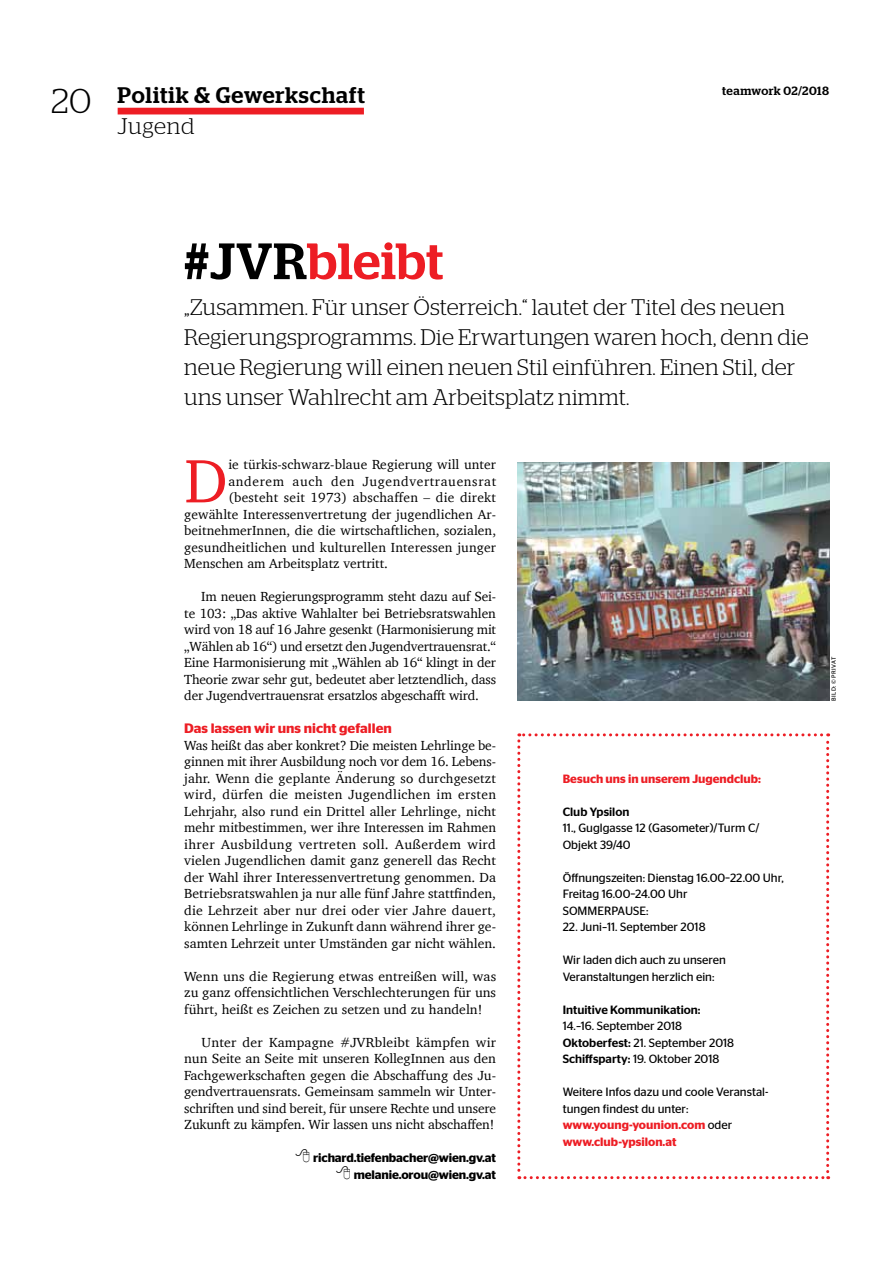
<style>
.page{position:relative;width:893px;height:1263px;background:#fff}
.page>*{position:absolute;margin:0;border:0;box-sizing:border-box;transform-origin:0 0}
.t1{font:62.7px "Charter";color:#ed1d24}
.t2{font:500 51px "Stag";letter-spacing:.02em;color:#ed1d24}
.t3{font:300 22.5px/30px "Stag";letter-spacing:.01em;color:#000}
.t4{font:500 22.5px/30.9px "Stag";letter-spacing:.04em;color:#000}
.t5{font:600 13.65px "Stag Sans";color:#ed1d24}
.t6{font:13.5px/16.5px "Charter";letter-spacing:.005em;color:#000;text-align:justify}
.t7{font:13.5px "Charter";letter-spacing:.05em;color:#000}
.t8{font:600 12.3px/16.5px "Stag Sans";letter-spacing:-.01em;color:#000;text-align:right}
.t9{font:12px/16.5px "Stag Sans";color:#000}
.t10{font:500 12px "Stag Sans";color:#000}
.t11{font:600 12px "Stag Sans";color:#ed1d24}
.t12{font:500 12px "Stag";letter-spacing:.035em;color:#000}
.t13{font:6px "Stag Sans";color:#000}
.s1{font-weight:300;font-size:34.5px}
.s2{font-weight:300}
.s3{color:#000}
.s4{font-weight:500}
.s5{font-weight:600;color:#ed1d24}
</style>
<div class="page">
<div style="left:118px;top:108px;width:246px;height:6px;background:#ed1d24"></div>
<svg style="left:517px;top:733px;width:312px;height:446px"></svg>
<img style="left:517px;top:462px;width:312px;height:238px">
<h3 class="t4" style="left:118px;top:79px;width:249px;text-indent:-67px"><span class="s1">20</span> Politik &amp; Gewerkschaft<br><span class="s2">Jugend</span></h3>
<p class="t12" style="left:722px;top:83px;width:108px">teamwork 02/2018</p>
<h2 class="t2" style="left:184px;top:231px;width:260px"><span class="s3">#JVR</span>bleibt</h2>
<h3 class="t3" style="left:184px;top:292px;width:626px">„Zusammen. Für unser Österreich.“ lautet der Titel des neuen Regierungsprogramms. Die Erwartungen waren hoch, denn die neue Regierung will einen neuen Stil einführen. Einen Stil, der uns unser Wahlrecht am Arbeitsplatz nimmt.</h3>
<h1 class="t1" style="left:184px;top:427px;width:45px">D</h1>
<p class="t6" style="left:228px;top:456px;width:269px">ie türkis-schwarz-blaue Regierung will unter</p>
<p class="t7" style="left:228px;top:470px;width:269px">anderem auch den Jugendvertrauensrat</p>
<p class="t6" style="left:228px;top:489px;width:269px">(besteht seit 1973) abschaffen – die direkt</p>
<p class="t6" style="left:184px;top:506px;width:313px">gewählte Interessenvertretung der jugendlichen Ar-</p>
<p class="t6" style="left:184px;top:522px;width:313px">beitnehmerInnen, die die wirtschaftlichen, sozialen,</p>
<p class="t6" style="left:184px;top:539px;width:313px">gesundheitlichen und kulturellen Interessen junger</p>
<p class="t6" style="left:184px;top:555px;width:205px">Menschen am Arbeitsplatz vertritt.</p>
<p class="t6" style="left:184px;top:588px;width:313px;text-indent:17px">Im neuen Regierungsprogramm steht dazu auf Sei&shy;te 103: „Das aktive Wahlalter bei Betriebsratswahlen wird von 18 auf 16 Jahre gesenkt (Harmonisierung mit „Wählen ab 16“) und ersetzt den Jugendvertrauensrat.“ Eine Harmonisierung mit „Wählen ab 16“ klingt in der Theorie zwar sehr gut, bedeutet aber letztendlich, dass der Jugendvertrauensrat ersatzlos abgeschafft wird.</p>
<p class="t5" style="left:184px;top:721px;width:209px">Das lassen wir uns nicht gefallen</p>
<p class="t6" style="left:184px;top:737px;width:313px">Was heißt das aber konkret? Die meisten Lehrlinge be&shy;ginnen mit ihrer Ausbildung noch vor dem 16. Lebens&shy;jahr. Wenn die geplante Änderung so durchgesetzt wird, dürfen die meisten Jugendlichen im ersten Lehrjahr, also rund ein Drittel aller Lehrlinge, nicht mehr mitbestimmen, wer ihre Interessen im Rahmen ihrer Ausbildung vertreten soll. Außerdem wird vielen Jugendlichen damit ganz generell das Recht der Wahl ihrer Interessenvertretung genommen. Da Betriebsratswahlen ja nur alle fünf Jahre stattfinden, die Lehrzeit aber nur drei oder vier Jahre dauert, können Lehrlinge in Zukunft dann während ihrer ge&shy;samten Lehrzeit unter Umständen gar nicht wählen.</p>
<p class="t6" style="left:184px;top:968px;width:313px">Wenn uns die Regierung etwas entreißen will, was zu ganz offensichtlichen Verschlechterungen für uns führt, heißt es Zeichen zu setzen und zu handeln!</p>
<p class="t6" style="left:184px;top:1034px;width:313px;text-indent:17px">Unter der Kampagne #JVRbleibt kämpfen wir nun Seite an Seite mit unseren KollegInnen aus den Fachgewerkschaften gegen die Abschaffung des Ju&shy;gendvertrauensrats. Gemeinsam sammeln wir Unter&shy;schriften und sind bereit, für unsere Rechte und unsere Zukunft zu kämpfen. Wir lassen uns nicht abschaffen!</p>
<p class="t8" style="left:313px;top:1150px;width:184px">richard.tiefenbacher@wien.gv.at melanie.orou@wien.gv.at</p>
<p class="t11" style="left:563px;top:772px;width:200px">Besuch uns in unserem Jugendclub:</p>
<p class="t10" style="left:563px;top:805px;width:68px">Club Ypsilon</p>
<p class="t9" style="left:563px;top:820px;width:198px">11., Guglgasse 12 (Gasometer)/Turm C/<br>Objekt 39/40</p>
<p class="t9" style="left:563px;top:869px;width:223px">Öffnungszeiten: Dienstag 16.00–22.00 Uhr,<br>Freitag 16.00–24.00 Uhr<br>SOMMERPAUSE:</p>
<p class="t9" style="left:563px;top:919px;width:144px">22. Juni–11. September 2018</p>
<p class="t9" style="left:563px;top:952px;width:165px">Wir laden dich auch zu unseren<br>Veranstaltungen herzlich ein:</p>
<p class="t10" style="left:563px;top:1003px;width:139px">Intuitive Kommunikation:</p>
<p class="t9" style="left:563px;top:1018px;width:173px">14.–16. September 2018<br><span class="s4">Oktoberfest:</span> 21. September 2018<br><span class="s4">Schiffsparty:</span> 19. Oktober 2018</p>
<p class="t9" style="left:563px;top:1084px;width:207px">Weitere Infos dazu und coole Veranstal&shy;tungen findest du unter: <span class="s5">www.young-younion.com</span> oder <span class="s5">www.club-ypsilon.at</span></p>
<p class="t13" style="left:830px;top:701px;width:45px;rotate:-90deg">Bild: © privat</p>
</div>
